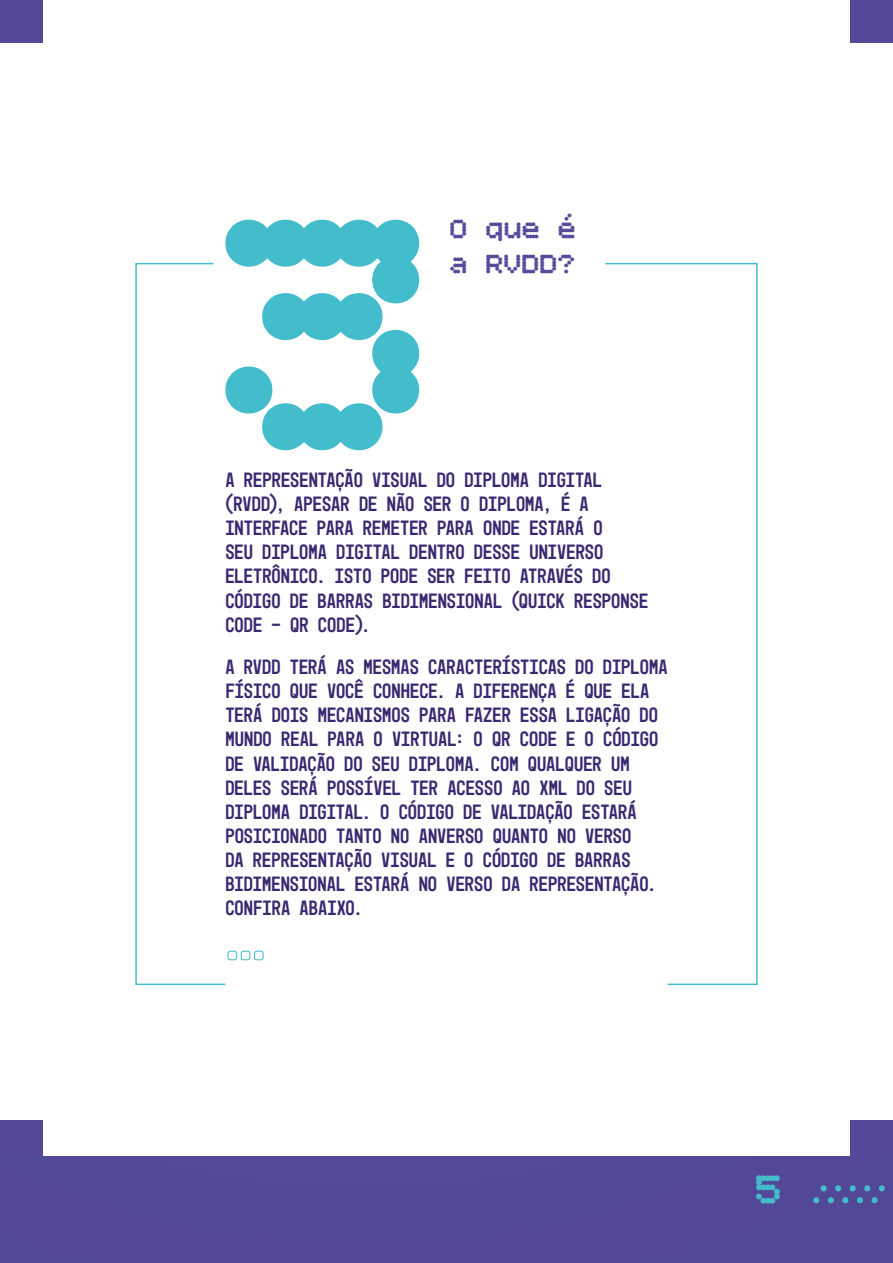
<style>
.page{position:relative;width:893px;height:1263px;background:#fff}
.page>*{position:absolute;margin:0;border:0;box-sizing:border-box;transform-origin:0 0}
.t1{font:367.2px "Bitcount Mono Single Medium Circle";color:#43bccb}
.t2{font:45px "Bitcount Mono Single Medium Circle";color:#43bccb}
.t3{font:30px/34.5px "Bitcount Mono Single Medium Circle";letter-spacing:.005em;color:#554d9b}
.t4{font:21px/24.2px "Mono 45 Headline";color:#3a2870}
</style>
<div class="page">
<div style="left:850px;top:1120px;width:43px;height:100px;background:#544998"></div>
<div style="left:0;top:1120px;width:43px;height:100px;background:#544998"></div>
<div style="left:0;top:1157px;width:893px;height:106px;background:#524898"></div>
<div style="left:0;top:0;width:43px;height:43px;background:#544998"></div>
<div style="left:850px;top:0;width:43px;height:43px;background:#544998"></div>
<svg style="left:813px;top:1197px;width:6px;height:6px"></svg>
<svg style="left:828px;top:1197px;width:6px;height:6px"></svg>
<svg style="left:842px;top:1197px;width:6px;height:6px"></svg>
<svg style="left:857px;top:1197px;width:6px;height:6px"></svg>
<div style="left:871px;top:1197px;width:7px;height:6px;background:#43bccb;border-radius:50%"></div>
<div style="left:820px;top:1185px;width:7px;height:6px;background:#43bccb;border-radius:50%"></div>
<svg style="left:835px;top:1185px;width:6px;height:6px"></svg>
<svg style="left:850px;top:1185px;width:6px;height:6px"></svg>
<svg style="left:864px;top:1185px;width:6px;height:6px"></svg>
<svg style="left:879px;top:1185px;width:6px;height:6px"></svg>
<svg style="left:135px;top:262px;width:623px;height:724px"></svg>
<div style="left:227px;top:951px;width:10px;height:9px;border:1px solid #43bccb;border-radius:2px"></div>
<div style="left:241px;top:951px;width:9px;height:9px;border:1px solid #43bccb;border-radius:2px"></div>
<div style="left:254px;top:951px;width:10px;height:9px;border:1px solid #43bccb;border-radius:2px"></div>
<h1 class="t1" style="left:230px;top:73px;width:222px">3</h1>
<h3 class="t3" style="left:451px;top:210px;width:128px">O que é a RVDD?</h3>
<p class="t4" style="left:225px;top:468px;width:424px">A REPRESENTAÇÃO VISUAL DO DIPLOMA DIGITAL (RVDD), APESAR DE NÃO SER O DIPLOMA, É A INTERFACE PARA REMETER PARA ONDE ESTARÁ O<br>SEU DIPLOMA DIGITAL DENTRO DESSE UNIVERSO ELETRÔNICO. ISTO PODE SER FEITO ATRAVÉS DO CÓDIGO DE BARRAS BIDIMENSIONAL (QUICK RESPONSE CODE - QR CODE).</p>
<p class="t4" style="left:225px;top:655px;width:444px">A RVDD TERÁ AS MESMAS CARACTERÍSTICAS DO DIPLOMA FÍSICO QUE VOCÊ CONHECE. A DIFERENÇA É QUE ELA TERÁ DOIS MECANISMOS PARA FAZER ESSA LIGAÇÃO DO MUNDO REAL PARA O VIRTUAL: O QR CODE E O CÓDIGO DE VALIDAÇÃO DO SEU DIPLOMA. COM QUALQUER UM DELES SERÁ POSSÍVEL TER ACESSO AO XML DO SEU DIPLOMA DIGITAL. O CÓDIGO DE VALIDAÇÃO ESTARÁ POSICIONADO TANTO NO ANVERSO QUANTO NO VERSO<br>DA REPRESENTAÇÃO VISUAL E O CÓDIGO DE BARRAS BIDIMENSIONAL ESTARÁ NO VERSO DA REPRESENTAÇÃO.<br>CONFIRA ABAIXO.</p>
<h2 class="t2" style="left:757px;top:1157px;width:28px">5</h2>
</div>
